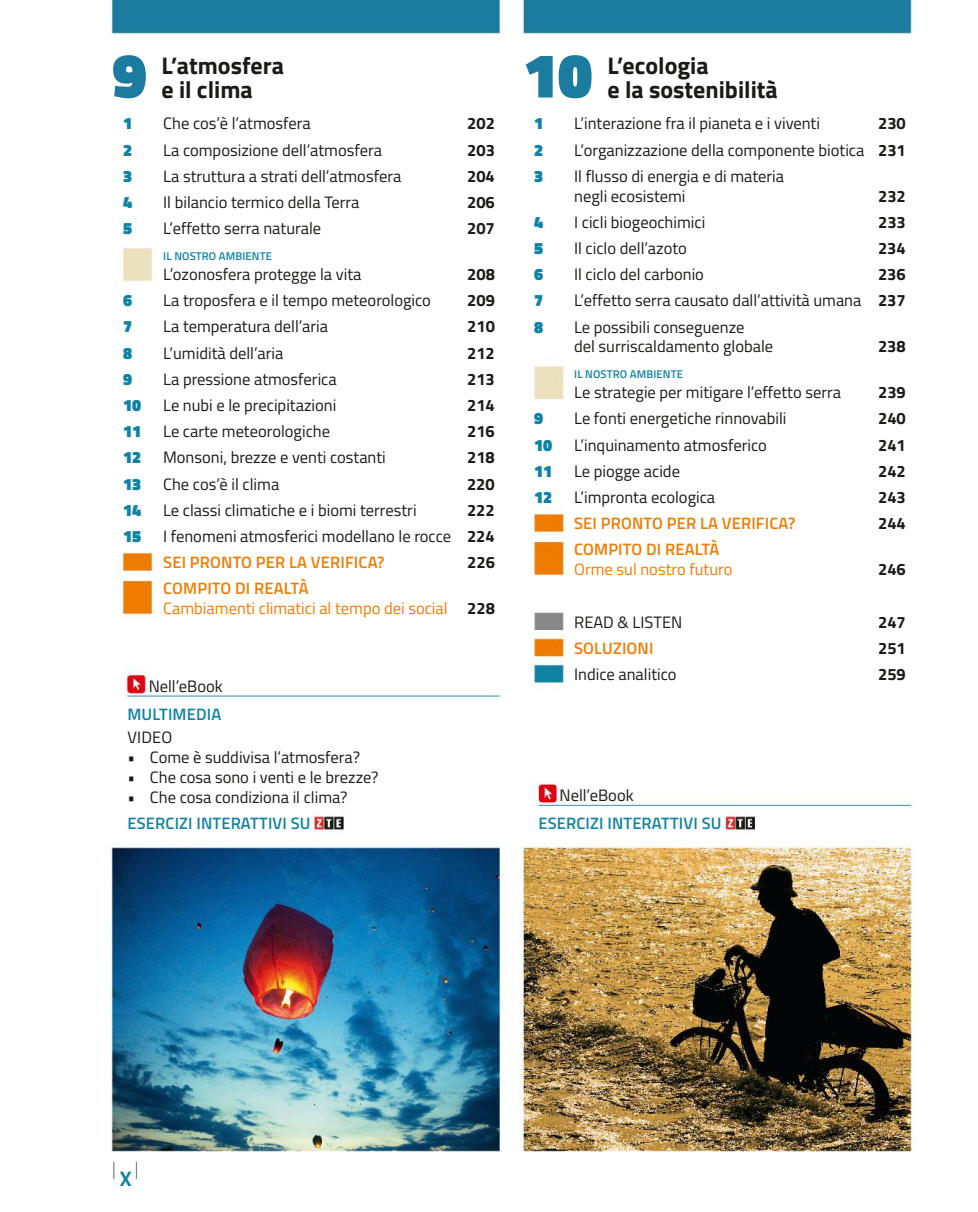
<style>
.page{position:relative;width:978px;height:1212px;background:#fff}
.page>*{position:absolute;margin:0;border:0;box-sizing:border-box;transform-origin:0 0}
.t1{font:900 63px "Titillium";color:#1b7ca0}
.t2{font:700 24px/24px "Titillium";color:#1a1a18}
.t3{font:700 21px "Titillium";color:#1083a5}
.t4{font:100 18px "Titillium";color:#1a1a18}
.t5{font:16.5px/19.8px "Titillium";color:#1a1a18}
.t6{font:700 16.5px "Titillium";color:#1a1a18}
.t7{font:16.5px/19.8px "Titillium";color:#ef7c00}
.t8{font:600 16.5px "Titillium";letter-spacing:.01em;color:#1083a5}
.t9{font:600 16.5px "Titillium";letter-spacing:.01em;color:#ef7c00}
.t10{font:900 16.5px "Titillium";color:#1083a5}
.t11{font:600 11.25px "Titillium";letter-spacing:.01em;color:#1083a5}
.s1{font-weight:700}
.s2{font-weight:600;color:#ef7c00}
.s3{font-weight:600}
.s4{font-weight:700;color:#1a1a18}
</style>
<div class="page">
<img style="left:108px;top:0;width:805px;height:1152px">
<h1 class="t1" style="left:112px;top:39px;width:36px">9</h1>
<h1 class="t1" style="left:523px;top:39px;width:71px">10</h1>
<h2 class="t2" style="left:162px;top:55px;width:124px">L’atmosfera e il clima</h2>
<h2 class="t2" style="left:608px;top:55px;width:103px">L’ecologia</h2>
<h2 class="t2" style="left:608px;top:79px;width:172px">e la sostenibilità</h2>
<p class="t10" style="left:123px;top:114px;width:11px">1</p>
<p class="t5" style="left:163px;top:116px;width:149px">Che cos’è l’atmosfera</p>
<p class="t6" style="left:467px;top:117px;width:29px">202</p>
<p class="t10" style="left:123px;top:140px;width:11px">2</p>
<p class="t5" style="left:163px;top:142px;width:220px">La composizione dell’atmosfera</p>
<p class="t6" style="left:467px;top:143px;width:29px">203</p>
<p class="t10" style="left:123px;top:166px;width:11px">3</p>
<p class="t5" style="left:163px;top:168px;width:240px">La struttura a strati dell’atmosfera</p>
<p class="t6" style="left:467px;top:169px;width:29px">204</p>
<p class="t10" style="left:123px;top:193px;width:11px">4</p>
<p class="t5" style="left:163px;top:194px;width:198px">Il bilancio termico della Terra</p>
<p class="t6" style="left:467px;top:195px;width:29px">206</p>
<p class="t10" style="left:123px;top:219px;width:11px">5</p>
<p class="t5" style="left:163px;top:220px;width:160px">L’effetto serra naturale</p>
<p class="t6" style="left:467px;top:222px;width:29px">207</p>
<p class="t11" style="left:163px;top:250px;width:110px">IL NOSTRO AMBIENTE</p>
<p class="t5" style="left:163px;top:266px;width:200px">L’ozonosfera protegge la vita</p>
<p class="t6" style="left:467px;top:268px;width:29px">208</p>
<p class="t10" style="left:123px;top:291px;width:11px">6</p>
<p class="t5" style="left:163px;top:293px;width:269px">La troposfera e il tempo meteorologico</p>
<p class="t6" style="left:467px;top:294px;width:29px">209</p>
<p class="t10" style="left:123px;top:317px;width:11px">7</p>
<p class="t5" style="left:163px;top:319px;width:166px">La temperatura dell’aria</p>
<p class="t6" style="left:467px;top:320px;width:29px">210</p>
<p class="t10" style="left:123px;top:343px;width:11px">8</p>
<p class="t5" style="left:163px;top:345px;width:122px">L’umidità dell’aria</p>
<p class="t6" style="left:467px;top:346px;width:29px">212</p>
<p class="t10" style="left:123px;top:369px;width:11px">9</p>
<p class="t5" style="left:163px;top:371px;width:175px">La pressione atmosferica</p>
<p class="t6" style="left:467px;top:372px;width:29px">213</p>
<p class="t10" style="left:123px;top:396px;width:20px">10</p>
<p class="t5" style="left:163px;top:397px;width:175px">Le nubi e le precipitazioni</p>
<p class="t6" style="left:467px;top:399px;width:29px">214</p>
<p class="t10" style="left:123px;top:422px;width:20px">11</p>
<p class="t5" style="left:163px;top:424px;width:168px">Le carte meteorologiche</p>
<p class="t6" style="left:467px;top:425px;width:29px">216</p>
<p class="t10" style="left:123px;top:448px;width:20px">12</p>
<p class="t5" style="left:163px;top:450px;width:224px">Monsoni, brezze e venti costanti</p>
<p class="t6" style="left:467px;top:451px;width:29px">218</p>
<p class="t10" style="left:123px;top:474px;width:20px">13</p>
<p class="t5" style="left:163px;top:476px;width:118px">Che cos’è il clima</p>
<p class="t6" style="left:467px;top:477px;width:29px">220</p>
<p class="t10" style="left:123px;top:500px;width:20px">14</p>
<p class="t5" style="left:163px;top:502px;width:255px">Le classi climatiche e i biomi terrestri</p>
<p class="t6" style="left:467px;top:503px;width:29px">222</p>
<p class="t10" style="left:123px;top:527px;width:20px">15</p>
<p class="t5" style="left:163px;top:525px;width:333px;line-height:26.1px">I fenomeni atmosferici modellano le rocce <span class="s1">224<br></span><span class="s2">SEI PRONTO PER LA VERIFICA?</span></p>
<p class="t6" style="left:467px;top:556px;width:29px">226</p>
<p class="t7" style="left:163px;top:581px;width:333px"><span class="s3">COMPITO DI REALTÀ<br></span>Cambiamenti climatici al tempo dei social <span class="s4">228</span></p>
<p class="t5" style="left:149px;top:678px;width:76px">Nell’eBook</p>
<p class="t8" style="left:127px;top:704px;width:95px">MULTIMEDIA</p>
<p class="t5" style="left:127px;top:730px;width:46px">VIDEO</p>
<p class="t5" style="left:127px;top:749px;width:234px">• Come è suddivisa l’atmosfera?</p>
<p class="t5" style="left:127px;top:769px;width:253px">• Che cosa sono i venti e le brezze?</p>
<p class="t5" style="left:127px;top:789px;width:222px">• Che cosa condiziona il clima?</p>
<p class="t8" style="left:127px;top:813px;width:185px">ESERCIZI INTERATTIVI SU</p>
<p class="t10" style="left:534px;top:114px;width:11px">1</p>
<p class="t5" style="left:574px;top:116px;width:247px">L’interazione fra il pianeta e i viventi</p>
<p class="t6" style="left:878px;top:117px;width:29px">230</p>
<p class="t10" style="left:534px;top:140px;width:11px">2</p>
<p class="t5" style="left:574px;top:142px;width:333px">L’organizzazione della componente biotica <span class="s1">231</span></p>
<p class="t10" style="left:534px;top:166px;width:11px">3</p>
<p class="t5" style="left:574px;top:168px;width:212px">Il flusso di energia e di materia negli ecosistemi</p>
<p class="t6" style="left:878px;top:189px;width:29px">232</p>
<p class="t10" style="left:534px;top:212px;width:11px">4</p>
<p class="t5" style="left:574px;top:214px;width:133px">I cicli biogeochimici</p>
<p class="t6" style="left:878px;top:215px;width:29px">233</p>
<p class="t10" style="left:534px;top:239px;width:11px">5</p>
<p class="t5" style="left:574px;top:240px;width:114px">Il ciclo dell’azoto</p>
<p class="t6" style="left:878px;top:241px;width:29px">234</p>
<p class="t10" style="left:534px;top:265px;width:11px">6</p>
<p class="t5" style="left:574px;top:266px;width:131px">Il ciclo del carbonio</p>
<p class="t6" style="left:878px;top:268px;width:29px">236</p>
<p class="t10" style="left:534px;top:291px;width:11px">7</p>
<p class="t5" style="left:574px;top:293px;width:333px">L’effetto serra causato dall’attività umana <span class="s1">237</span></p>
<p class="t10" style="left:534px;top:317px;width:11px">8</p>
<p class="t5" style="left:574px;top:319px;width:201px">Le possibili conseguenze<br>del surriscaldamento globale</p>
<p class="t6" style="left:878px;top:340px;width:29px">238</p>
<p class="t11" style="left:574px;top:368px;width:110px">IL NOSTRO AMBIENTE</p>
<p class="t5" style="left:574px;top:385px;width:268px">Le strategie per mitigare l’effetto serra</p>
<p class="t6" style="left:878px;top:386px;width:29px">239</p>
<p class="t10" style="left:534px;top:409px;width:11px">9</p>
<p class="t5" style="left:574px;top:411px;width:214px">Le fonti energetiche rinnovabili</p>
<p class="t6" style="left:878px;top:412px;width:29px">240</p>
<p class="t10" style="left:534px;top:435px;width:20px">10</p>
<p class="t5" style="left:574px;top:437px;width:194px">L’inquinamento atmosferico</p>
<p class="t6" style="left:878px;top:438px;width:29px">241</p>
<p class="t10" style="left:534px;top:461px;width:20px">11</p>
<p class="t5" style="left:574px;top:463px;width:107px">Le piogge acide</p>
<p class="t6" style="left:878px;top:464px;width:29px">242</p>
<p class="t10" style="left:534px;top:488px;width:20px">12</p>
<p class="t5" style="left:574px;top:489px;width:143px">L’impronta ecologica</p>
<p class="t6" style="left:878px;top:491px;width:29px">243</p>
<p class="t9" style="left:574px;top:514px;width:223px">SEI PRONTO PER LA VERIFICA?</p>
<p class="t6" style="left:878px;top:517px;width:29px">244</p>
<p class="t9" style="left:574px;top:540px;width:147px">COMPITO DI REALTÀ</p>
<p class="t7" style="left:574px;top:561px;width:160px">Orme sul nostro futuro</p>
<p class="t6" style="left:878px;top:563px;width:29px">246</p>
<p class="t5" style="left:574px;top:614px;width:110px">READ &amp; LISTEN</p>
<p class="t6" style="left:878px;top:615px;width:29px">247</p>
<p class="t9" style="left:574px;top:638px;width:81px">SOLUZIONI</p>
<p class="t6" style="left:878px;top:641px;width:29px">251</p>
<p class="t5" style="left:574px;top:666px;width:104px">Indice analitico</p>
<p class="t6" style="left:878px;top:667px;width:29px">259</p>
<p class="t5" style="left:560px;top:788px;width:76px">Nell’eBook</p>
<p class="t8" style="left:538px;top:813px;width:185px">ESERCIZI INTERATTIVI SU</p>
<p class="t4" style="left:112px;top:1162px;width:5px">|</p>
<p class="t3" style="left:120px;top:1170px;width:13px">X</p>
<p class="t4" style="left:135px;top:1162px;width:5px">|</p>
</div>
